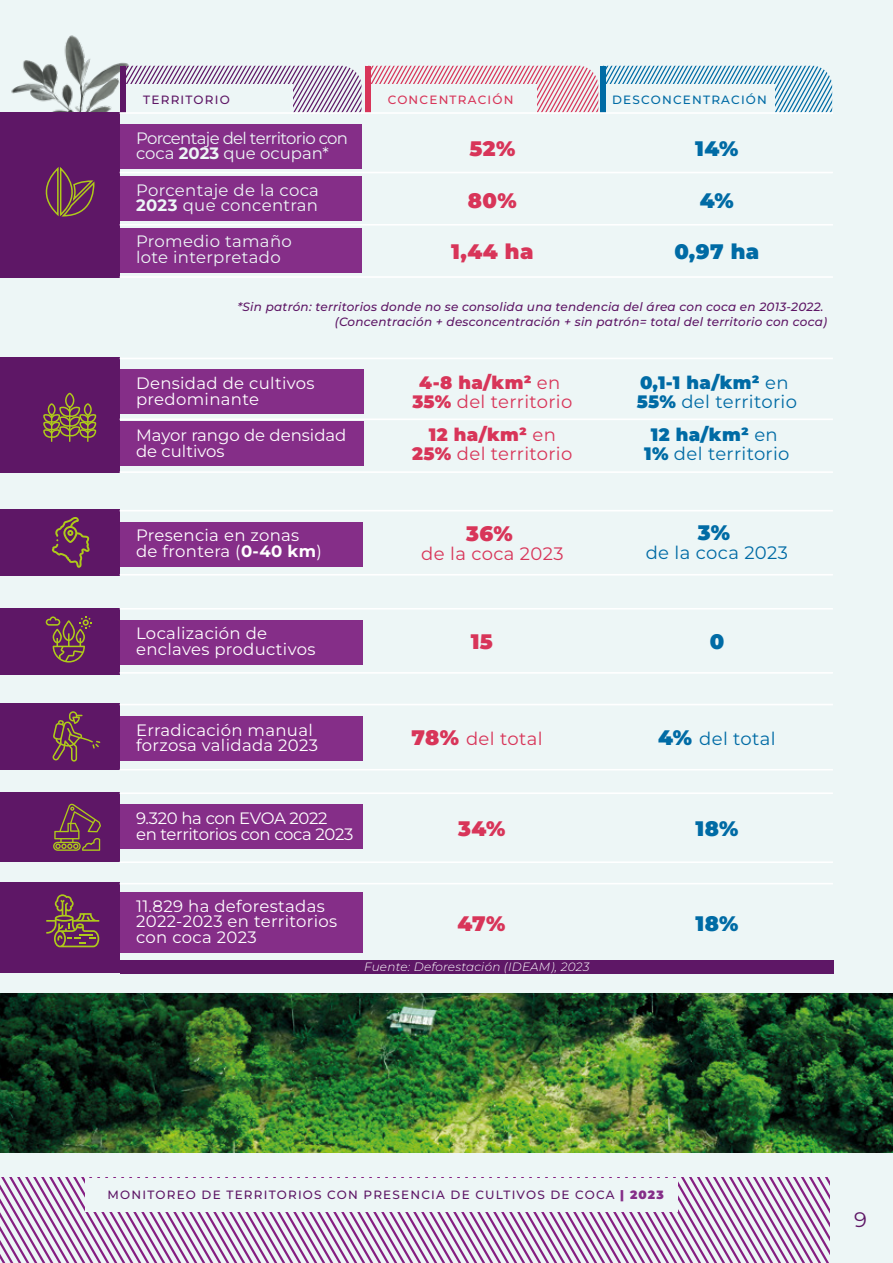
<style>
.page{position:relative;width:893px;height:1263px;background:#edf6f6}
.page>*{position:absolute;margin:0;border:0;box-sizing:border-box;transform-origin:0 0}
.t1{font:900 21px "Montserrat";letter-spacing:.02em;color:#d83559}
.t2{font:900 21px "Montserrat";letter-spacing:.02em;color:#006ba5}
.t3{font:21px "Montserrat";color:#5e1766}
.t4{font:18px/18.6px "Montserrat";letter-spacing:.02em;color:#d83559;text-align:center}
.t5{font:18px/18.6px "Montserrat";letter-spacing:.02em;color:#006ba5}
.t6{font:16.5px/15.6px "Montserrat";letter-spacing:.02em;color:#fff}
.t7{font:16.5px/15.6px "Montserrat";letter-spacing:.01em;color:#edf6f6}
.t8{font:16.5px/15.6px "Montserrat";letter-spacing:-.04em;color:#edf6f6}
.t9{font:16.5px/15.6px "Montserrat";letter-spacing:-.02em;color:#fff}
.t10{font:16.5px/15.6px "Montserrat";color:#fff}
.t11{font:italic 500 12px/15.6px "Montserrat";letter-spacing:.02em;color:#5e1766;text-align:right}
.t12{font:500 12px "Montserrat";letter-spacing:.1em;color:#5e1766}
.t13{font:italic 300 12px "Montserrat";letter-spacing:.02em;color:#fff}
.t14{font:500 12px "Montserrat";letter-spacing:.1em;color:#006ba5}
.t15{font:500 12px "Montserrat";letter-spacing:.1em;color:#d83559}
.s1{font-weight:700}
.s2{font-weight:900}
.s3{font-weight:900;font-size:21px}
.s4{font-weight:900;color:#852e88}
</style>
<div class="page">
<svg style="left:0;top:1178px;width:209px;height:85px"></svg>
<svg style="left:209px;top:1178px;width:620px;height:85px"></svg>
<div style="left:85px;top:1178px;width:592px;height:34px;background:#edf6f6"></div>
<img style="left:11px;top:35px;width:145px;height:77px">
<div style="left:112px;top:124px;width:250px;height:45px;background:#852e88"></div>
<svg style="left:126px;top:66px;width:706px;height:46px"></svg>
<div style="left:605px;top:84px;width:170px;height:28px;background:#edf6f6"></div>
<div style="left:365px;top:66px;width:5px;height:46px;background:#d83559"></div>
<div style="left:121px;top:66px;width:5px;height:46px;background:#5e1766"></div>
<div style="left:126px;top:84px;width:167px;height:28px;background:#edf6f6"></div>
<div style="left:600px;top:66px;width:5px;height:46px;background:#006ba5"></div>
<div style="left:112px;top:176px;width:250px;height:45px;background:#852e88"></div>
<div style="left:112px;top:228px;width:250px;height:44px;background:#852e88"></div>
<div style="left:112px;top:370px;width:252px;height:44px;background:#852e88"></div>
<div style="left:112px;top:422px;width:252px;height:44px;background:#852e88"></div>
<div style="left:112px;top:522px;width:250px;height:44px;background:#852e88"></div>
<div style="left:112px;top:620px;width:250px;height:45px;background:#852e88"></div>
<div style="left:112px;top:716px;width:250px;height:45px;background:#852e88"></div>
<div style="left:120px;top:960px;width:713px;height:13px;background:#5e1766"></div>
<div style="left:0;top:112px;width:120px;height:165px;background:#5e1766"></div>
<hr style="left:120px;top:172px;width:713px;height:1px;background:#fff">
<hr style="left:120px;top:112px;width:713px;height:2px;background:#fff">
<div style="left:0;top:358px;width:120px;height:115px;background:#5e1766"></div>
<hr style="left:120px;top:358px;width:713px;height:1px;background:#fff">
<div style="left:0;top:510px;width:120px;height:66px;background:#5e1766"></div>
<hr style="left:120px;top:510px;width:713px;height:1px;background:#fff">
<hr style="left:120px;top:574px;width:713px;height:2px;background:#fff">
<div style="left:0;top:608px;width:120px;height:66px;background:#5e1766"></div>
<hr style="left:120px;top:608px;width:713px;height:2px;background:#fff">
<div style="left:0;top:704px;width:120px;height:66px;background:#5e1766"></div>
<hr style="left:120px;top:704px;width:713px;height:1px;background:#fff">
<hr style="left:120px;top:769px;width:713px;height:1px;background:#fff">
<hr style="left:120px;top:672px;width:713px;height:2px;background:#fff">
<hr style="left:120px;top:418px;width:713px;height:2px;background:#fff">
<hr style="left:120px;top:471px;width:713px;height:2px;background:#fff">
<hr style="left:120px;top:224px;width:713px;height:2px;background:#fff">
<hr style="left:120px;top:276px;width:713px;height:2px;background:#fff">
<svg style="left:45px;top:167px;width:50px;height:50px"></svg>
<svg style="left:44px;top:392px;width:53px;height:50px"></svg>
<hr style="left:87px;top:414px;width:2px;height:28px;background:#afca1a">
<svg style="left:52px;top:517px;width:38px;height:51px"></svg>
<svg style="left:46px;top:616px;width:46px;height:46px"></svg>
<div style="left:112px;top:804px;width:250px;height:45px;background:#852e88"></div>
<div style="left:0;top:792px;width:120px;height:70px;background:#5e1766"></div>
<hr style="left:120px;top:792px;width:713px;height:2px;background:#fff">
<hr style="left:120px;top:861px;width:713px;height:2px;background:#fff">
<div style="left:112px;top:892px;width:250px;height:61px;background:#852e88"></div>
<div style="left:0;top:883px;width:120px;height:90px;background:#5e1766"></div>
<hr style="left:120px;top:883px;width:713px;height:1px;background:#fff">
<svg style="left:52px;top:711px;width:48px;height:51px"></svg>
<img style="left:0;top:993px;width:893px;height:159px">
<svg style="left:46px;top:894px;width:53px;height:53px"></svg>
<svg style="left:53px;top:803px;width:48px;height:48px"></svg>
<p class="t12" style="left:143px;top:91px;width:88px">TERRITORIO</p>
<p class="t15" style="left:388px;top:91px;width:127px">CONCENTRACIÓN</p>
<p class="t14" style="left:612px;top:91px;width:156px">DESCONCENTRACIÓN</p>
<p class="t8" style="left:136px;top:129px;width:214px">Porcentaje del territorio con coca <span class="s1">2023</span> que ocupan*</p>
<p class="t1" style="left:469px;top:132px;width:47px">52%</p>
<p class="t2" style="left:695px;top:132px;width:45px">14%</p>
<p class="t7" style="left:136px;top:182px;width:184px">Porcentaje de la coca<br><span class="s1">2023</span> que concentran</p>
<p class="t1" style="left:468px;top:184px;width:50px">80%</p>
<p class="t2" style="left:700px;top:184px;width:35px">4%</p>
<p class="t7" style="left:136px;top:233px;width:157px">Promedio tamaño lote interpretado</p>
<p class="t1" style="left:451px;top:236px;width:84px">1,44 ha</p>
<p class="t2" style="left:674px;top:236px;width:87px">0,97 ha</p>
<p class="t11" style="left:237px;top:298px;width:591px">*Sin patrón: territorios donde no se consolida una tendencia del área con coca en 2013-2022. (Concentración + desconcentración + sin patrón= total del territorio con coca)</p>
<p class="t6" style="left:136px;top:375px;width:180px">Densidad de cultivos predominante</p>
<p class="t4" style="left:412px;top:373px;width:162px"><span class="s2">4-8 ha/km²</span> en<br><span class="s2">35%</span> del territorio</p>
<p class="t5" style="left:637px;top:373px;width:162px"><span class="s2">0,1-1 ha/km²</span> en<br><span class="s2">55%</span> del territorio</p>
<p class="t10" style="left:136px;top:427px;width:212px">Mayor rango de densidad de cultivos</p>
<p class="t4" style="left:412px;top:425px;width:162px"><span class="s2">12 ha/km²</span> en<br><span class="s2">25%</span> del territorio</p>
<p class="t5" style="left:644px;top:425px;width:147px;text-align:center"><span class="s2">12 ha/km²</span> en<br><span class="s2">1%</span> del territorio</p>
<p class="t6" style="left:136px;top:527px;width:187px">Presencia en zonas de frontera (<span class="s1">0-40 km</span>)</p>
<p class="t1" style="left:466px;top:518px;width:48px">36%</p>
<p class="t4" style="left:421px;top:544px;width:144px">de la coca 2023</p>
<p class="t2" style="left:698px;top:517px;width:34px">3%</p>
<p class="t5" style="left:646px;top:542px;width:144px">de la coca 2023</p>
<p class="t6" style="left:136px;top:625px;width:181px">Localización de enclaves productivos</p>
<p class="t1" style="left:471px;top:625px;width:24px">15</p>
<p class="t2" style="left:710px;top:625px;width:16px">0</p>
<p class="t6" style="left:136px;top:721px;width:184px">Erradicación manual forzosa validada 2023</p>
<p class="t4" style="left:412px;top:728px;width:133px"><span class="s3">78%</span> del total</p>
<p class="t5" style="left:658px;top:728px;width:119px"><span class="s3">4%</span> del total</p>
<p class="t9" style="left:136px;top:810px;width:219px">9.320 ha con EVOA 2022<br>en territorios con coca 2023</p>
<p class="t1" style="left:458px;top:813px;width:49px">34%</p>
<p class="t2" style="left:695px;top:813px;width:44px">18%</p>
<p class="t6" style="left:136px;top:897px;width:203px">11.829 ha deforestadas<br>2022-2023 en territorios con coca 2023</p>
<p class="t1" style="left:457px;top:908px;width:50px">47%</p>
<p class="t2" style="left:695px;top:908px;width:44px">18%</p>
<p class="t13" style="left:364px;top:959px;width:227px">Fuente: Deforestación (IDEAM), 2023</p>
<p class="t12" style="left:108px;top:1187px;width:558px">MONITOREO DE TERRITORIOS CON PRESENCIA DE CULTIVOS DE COCA <span class="s4">| 2023</span></p>
<p class="t3" style="left:854px;top:1205px;width:14px">9</p>
</div>
